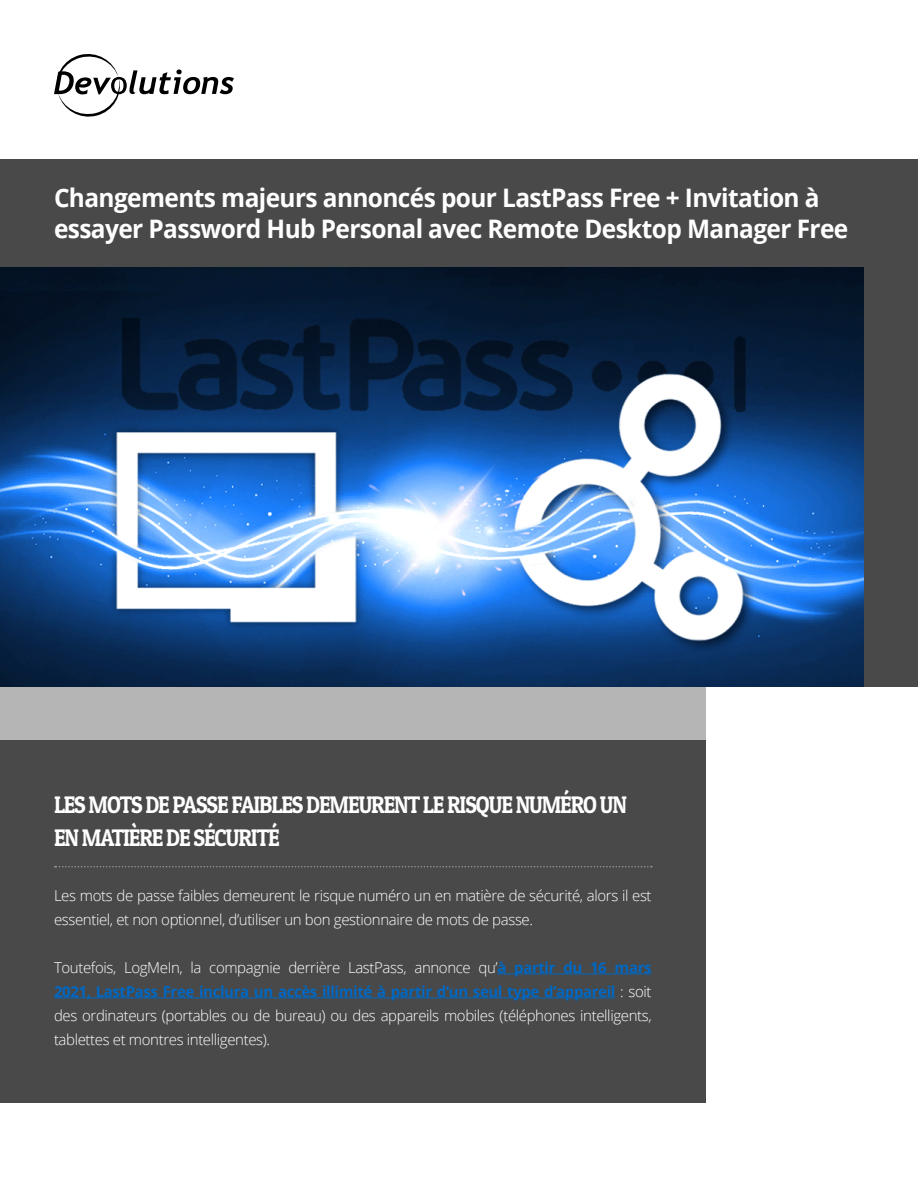
<style>
.page{position:relative;width:918px;height:1188px;background:#fff}
.page>*{position:absolute;margin:0;border:0;box-sizing:border-box;transform-origin:0 0}
.t1{font:700 25.5px/30.6px "Open Sans";letter-spacing:-.025em;color:#fff;scale:.96 1}
.t2{font:24px/33px "Patua One";letter-spacing:-.05em;color:#fff;scale:.9 1}
.t3{font:300 15px/24px "Open Sans";letter-spacing:-.025em;color:#fff}
.s1{font-weight:700;color:#0068c3}
</style>
<div class="page">
<div style="left:0;top:159px;width:918px;height:527px;background:#494949"></div>
<svg style="left:54px;top:54px;width:180px;height:63px"></svg>
<div style="left:0;top:686px;width:706px;height:327px;background:#b5b5b5"></div>
<div style="left:0;top:740px;width:706px;height:362px;background:#494949"></div>
<svg style="left:55px;top:866px;width:597px;height:1px"></svg>
<hr style="left:497px;top:974px;width:155px;height:1px;background:#0068c3">
<hr style="left:54px;top:998px;width:561px;height:1px;background:#0068c3">
<img style="left:0;top:267px;width:864px;height:419px">
<p class="t1" style="left:54px;top:182px;width:829px">Changements majeurs annoncés pour LastPass Free + Invitation à essayer Password Hub Personal avec Remote Desktop Manager Free</p>
<p class="t2" style="left:54px;top:787px;width:638px">LES MOTS DE PASSE FAIBLES DEMEURENT LE RISQUE NUMÉRO UN<br>EN MATIÈRE DE SÉCURITÉ</p>
<p class="t3" style="left:54px;top:883px;width:599px">Les mots de passe faibles demeurent le risque numéro un en matière de sécurité, alors il est essentiel, et non optionnel, d’utiliser un bon gestionnaire de mots de passe.</p>
<p class="t3" style="left:54px;top:955px;width:599px;text-align:justify">Toutefois, LogMeIn, la compagnie derrière LastPass, annonce qu’<span class="s1">à partir du 16 mars 2021, LastPass Free inclura un accès illimité à partir d’un seul type d’appareil</span> : soit des ordinateurs (portables ou de bureau) ou des appareils mobiles (téléphones intelligents, tablettes et montres intelligentes).</p>
</div>
